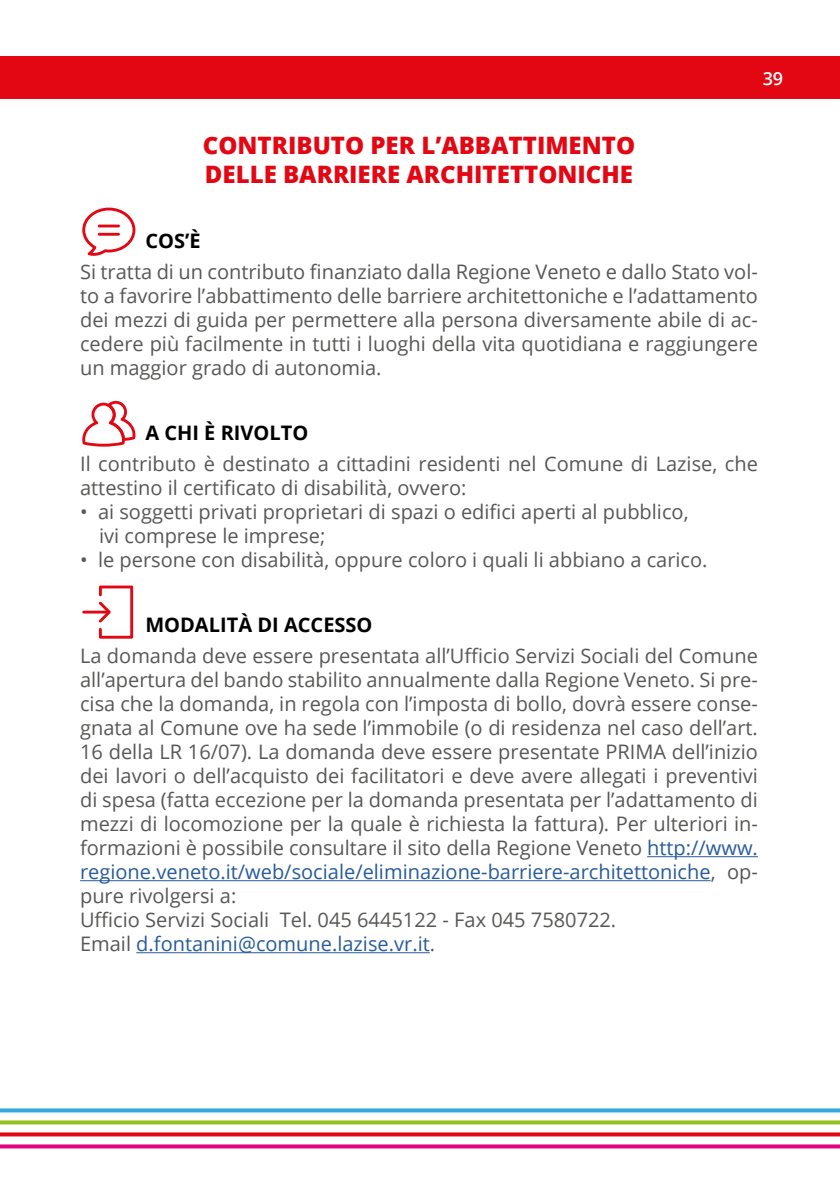
<style>
.page{position:relative;width:840px;height:1191px;background:#fff}
.page>*{position:absolute;margin:0;border:0;box-sizing:border-box;transform-origin:0 0}
.t1{font:800 24px/28.8px "Open Sans";color:#e30613}
.t2{font:20px/24px "Open Sans";color:#575756}
.t3{font:700 20px "Open Sans";color:#000}
.t4{font:600 18px "Open Sans";color:#fff}
.s1{color:#275b9b}
</style>
<div class="page">
<svg style="left:0;top:1108px;width:839px;height:4px;fill:#36a9e1"></svg>
<svg style="left:0;top:1120px;width:839px;height:4px;fill:#95c11f"></svg>
<svg style="left:0;top:1132px;width:839px;height:4px;fill:#e30613"></svg>
<svg style="left:0;top:1144px;width:839px;height:4px;fill:#e6007d"></svg>
<hr style="left:646px;top:856px;width:111px;height:1px;background:#275b9b">
<hr style="left:80px;top:880px;width:630px;height:1px;background:#275b9b">
<hr style="left:136px;top:952px;width:293px;height:1px;background:#275b9b">
<svg style="left:82px;top:401px;width:53px;height:45px"></svg>
<svg style="left:82px;top:208px;width:53px;height:48px"></svg>
<hr style="left:98px;top:224px;width:22px;height:3px;background:#e30613">
<hr style="left:98px;top:233px;width:22px;height:3px;background:#e30613">
<svg style="left:99px;top:585px;width:34px;height:53px"></svg>
<hr style="left:82px;top:610px;width:26px;height:3px;background:#e30613">
<div style="left:0;top:57px;width:839px;height:42px;background:#e30613"></div>
<p class="t1" style="left:203px;top:130px;width:433px">CONTRIBUTO PER L’ABBATTIMENTO<br>DELLE BARRIERE ARCHITETTONICHE</p>
<p class="t4" style="left:762px;top:66px;width:22px">39</p>
<p class="t3" style="left:145px;top:226px;width:57px">COS’È</p>
<p class="t2" style="left:80px;top:259px;width:679px;text-align:justify">Si tratta di un contributo finanziato dalla Regione Veneto e dallo Stato vol&shy;to a favorire l’abbattimento delle barriere architettoniche e l’adattamento dei mezzi di guida per permettere alla persona diversamente abile di ac&shy;cedere più facilmente in tutti i luoghi della vita quotidiana e raggiungere un maggior grado di autonomia.</p>
<p class="t3" style="left:145px;top:418px;width:164px">A CHI È RIVOLTO</p>
<p class="t2" style="left:80px;top:451px;width:679px">Il contributo è destinato a cittadini residenti nel Comune di Lazise, che attestino il certificato di disabilità, ovvero:</p>
<p class="t2" style="left:99px;top:499px;width:590px;text-indent:-19px">• ai soggetti privati proprietari di spazi o edifici aperti al pubblico, ivi comprese le imprese;</p>
<p class="t2" style="left:80px;top:547px;width:628px">• le persone con disabilità, oppure coloro i quali li abbiano a carico.</p>
<p class="t3" style="left:145px;top:610px;width:228px">MODALITÀ DI ACCESSO</p>
<p class="t2" style="left:80px;top:643px;width:679px">La domanda deve essere presentata all’Ufficio Servizi Sociali del Comune all’apertura del bando stabilito annualmente dalla Regione Veneto. Si pre&shy;cisa che la domanda, in regola con l’imposta di bollo, dovrà essere conse&shy;gnata al Comune ove ha sede l’immobile (o di residenza nel caso dell’art.<br>16 della LR 16/07). La domanda deve essere presentate PRIMA dell’inizio dei lavori o dell’acquisto dei facilitatori e deve avere allegati i preventivi di spesa (fatta eccezione per la domanda presentata per l’adattamento di mezzi di locomozione per la quale è richiesta la fattura). Per ulteriori in&shy;formazioni è possibile consultare il sito della Regione Veneto <span class="s1">http://www. regione.veneto.it/web/sociale/eliminazione-barriere-architettoniche</span>, op&shy;pure rivolgersi a:<br>Ufficio Servizi Sociali Tel. 045 6445122 - Fax 045 7580722.<br>Email <span class="s1">d.fontanini@comune.lazise.vr.it</span>.</p>
</div>
